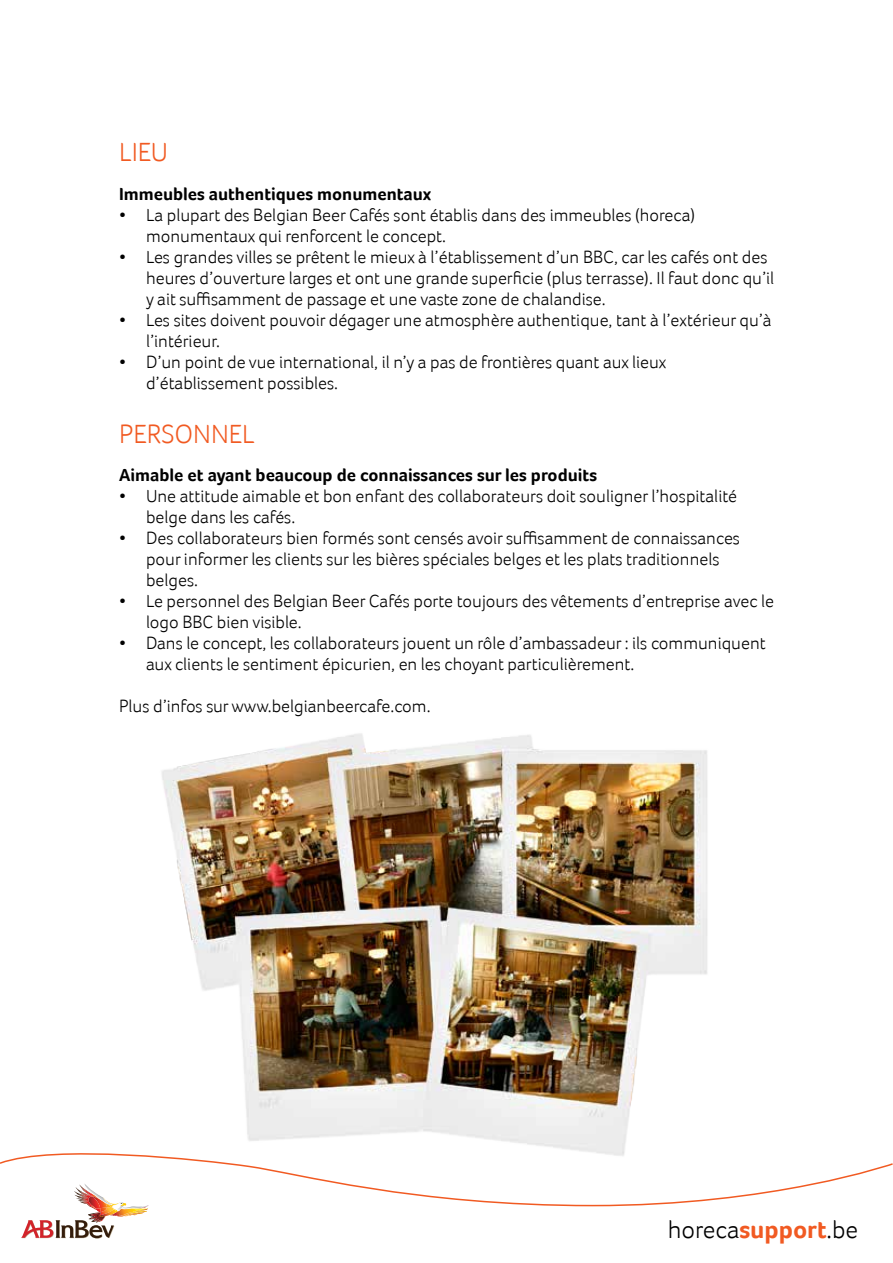
<style>
.page{position:relative;width:893px;height:1263px;background:#fff}
.page>*{position:absolute;margin:0;border:0;box-sizing:border-box;transform-origin:0 0}
.t1{font:300 27px "Foco";color:#f15a22}
.t2{font:300 25.5px "Foco";color:#000}
.t3{font:300 18px/21px "Foco";color:#000}
.t4{font:700 18px "Foco";color:#000}
.s1{font-weight:700;color:#f15a22}
</style>
<div class="page">
<svg style="left:0;top:1153px;width:893px;height:54px"></svg>
<img style="left:21px;top:1183px;width:128px;height:55px">
<img style="left:130px;top:733px;width:620px;height:449px">
<h1 class="t1" style="left:119px;top:137px;width:50px">LIEU</h1>
<p class="t4" style="left:119px;top:183px;width:314px">Immeubles authentiques monumentaux</p>
<p class="t3" style="left:146px;top:204px;width:551px;text-indent:-27px">• La plupart des Belgian Beer Cafés sont établis dans des immeubles (horeca) monumentaux qui renforcent le concept.</p>
<p class="t3" style="left:146px;top:246px;width:630px;text-indent:-27px">• Les grandes villes se prêtent le mieux à l’établissement d’un BBC, car les cafés ont des heures d’ouverture larges et ont une grande superficie (plus terrasse). Il faut donc qu’il y ait suffisamment de passage et une vaste zone de chalandise.</p>
<p class="t3" style="left:146px;top:309px;width:627px;text-indent:-27px">• Les sites doivent pouvoir dégager une atmosphère authentique, tant à l’extérieur qu’à l’intérieur.</p>
<p class="t3" style="left:146px;top:351px;width:522px;text-indent:-27px">• D’un point de vue international, il n’y a pas de frontières quant aux lieux d’établissement possibles.</p>
<h1 class="t1" style="left:119px;top:418px;width:137px">PERSONNEL</h1>
<p class="t4" style="left:119px;top:464px;width:479px">Aimable et ayant beaucoup de connaissances sur les produits</p>
<p class="t3" style="left:146px;top:485px;width:592px;text-indent:-27px">• Une attitude aimable et bon enfant des collaborateurs doit souligner l’hospitalité belge dans les cafés.</p>
<p class="t3" style="left:146px;top:527px;width:595px;text-indent:-27px">• Des collaborateurs bien formés sont censés avoir suffisamment de connaissances pour informer les clients sur les bières spéciales belges et les plats traditionnels belges.</p>
<p class="t3" style="left:146px;top:590px;width:629px;text-indent:-27px">• Le personnel des Belgian Beer Cafés porte toujours des vêtements d’entreprise avec le logo BBC bien visible.</p>
<p class="t3" style="left:146px;top:632px;width:621px;text-indent:-27px">• Dans le concept, les collaborateurs jouent un rôle d’ambassadeur : ils communiquent aux clients le sentiment épicurien, en les choyant particulièrement.</p>
<p class="t3" style="left:119px;top:695px;width:313px">Plus d’infos sur www.belgianbeercafe.com.</p>
<h2 class="t2" style="left:668px;top:1214px;width:192px">horeca<span class="s1">support</span>.be</h2>
</div>
